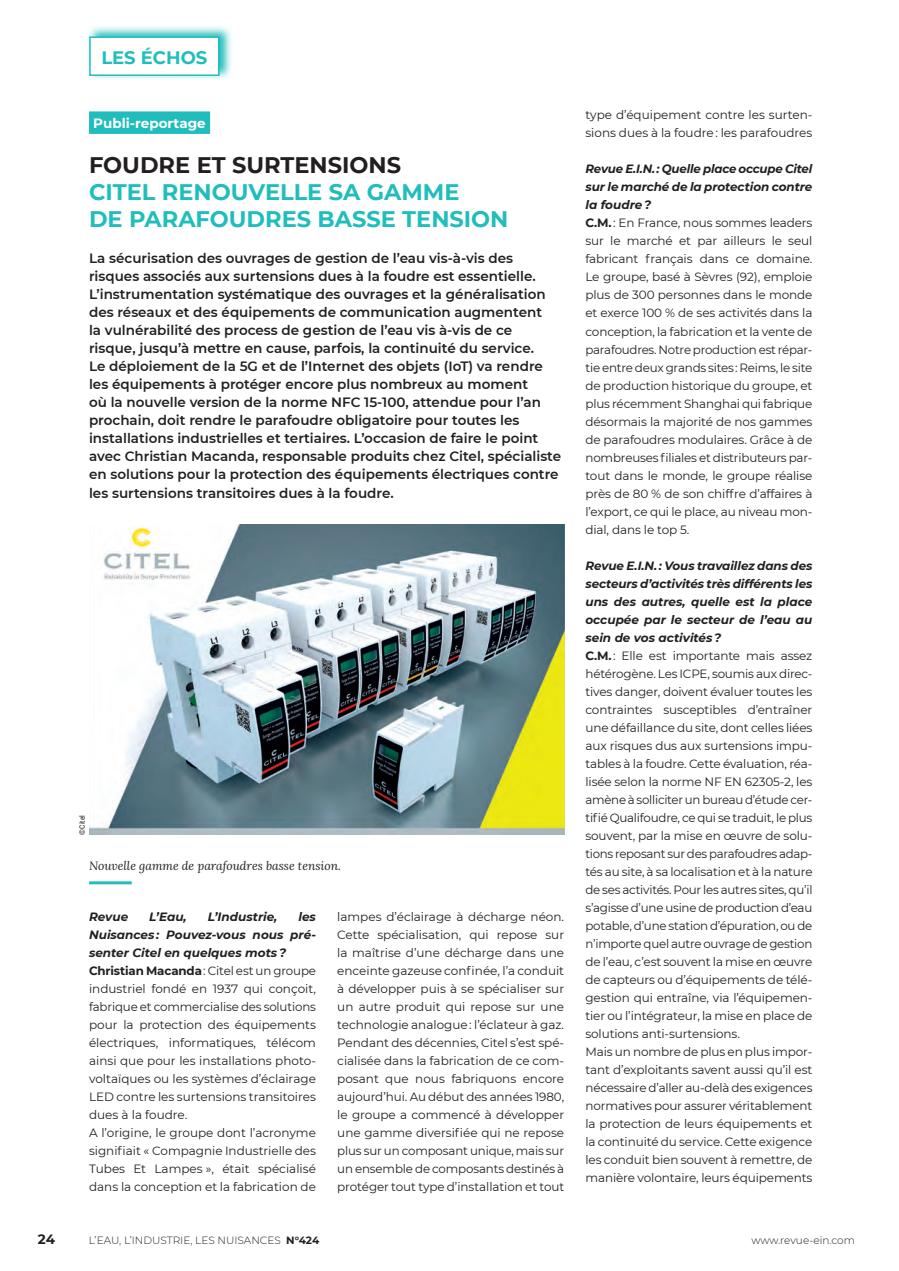
<style>
.page{position:relative;width:899px;height:1271px;background:#fff}
.page>*{position:absolute;margin:0;border:0;box-sizing:border-box;transform-origin:0 0}
.t1{font:700 22.5px/27px "Montserrat";color:#21bdbd}
.t2{font:700 22.5px "Montserrat";color:#231f20}
.t3{font:700 18px "Montserrat";color:#21bdbd}
.t4{font:600 13.5px/18px "Montserrat";color:#231f20}
.t5{font:700 13.5px "Montserrat";color:#fff}
.t6{font:700 13.5px "Montserrat";color:#231f20}
.t7{font:12px/18px "Montserrat";letter-spacing:-.01em;color:#231f20}
.t8{font:italic 12px "Lora";color:#231f20}
.t9{font:italic 700 12px "Montserrat";color:#231f20}
.t10{font:300 10.5px "Montserrat";color:#231f20}
.t11{font:7.5px "Roboto Condensed";color:#231f20}
.s1{font-weight:700;font-style:italic}
.s2{font-weight:700}
</style>
<div class="page">
<svg style="left:88px;top:26px;width:143px;height:53px"></svg>
<div style="left:90px;top:37px;width:129px;height:38px;background:#fff"></div>
<div style="left:89px;top:36px;width:130px;height:40px;border:2px solid #21bdbd"></div>
<div style="left:89px;top:111px;width:121px;height:23px;background:#21bdbd"></div>
<img style="left:89px;top:524px;width:475px;height:310px">
<hr style="left:89px;top:881px;width:43px;height:3px;background:#21bdbd">
<h2 class="t3" style="left:101px;top:44px;width:107px">LES ÉCHOS</h2>
<p class="t5" style="left:93px;top:114px;width:114px">Publi-reportage</p>
<h1 class="t2" style="left:89px;top:149px;width:313px">FOUDRE ET SURTENSIONS</h1>
<h1 class="t1" style="left:89px;top:178px;width:421px">CITEL RENOUVELLE SA GAMME<br>DE PARAFOUDRES BASSE TENSION</h1>
<p class="t4" style="left:89px;top:249px;width:473px">La sécurisation des ouvrages de gestion de l’eau vis-à-vis des risques associés aux surtensions dues à la foudre est essentielle.<br>L’instrumentation systématique des ouvrages et la généralisation des réseaux et des équipements de communication augmentent<br>la vulnérabilité des process de gestion de l’eau vis à-vis de ce risque, jusqu’à mettre en cause, parfois, la continuité du service.<br>Le déploiement de la 5G et de l’Internet des objets (IoT) va rendre les équipements à protéger encore plus nombreux au moment<br>où la nouvelle version de la norme NFC 15-100, attendue pour l’an prochain, doit rendre le parafoudre obligatoire pour toutes les installations industrielles et tertiaires. L’occasion de faire le point avec Christian Macanda, responsable produits chez Citel, spécialiste en solutions pour la protection des équipements électriques contre les surtensions transitoires dues à la foudre.</p>
<p class="t11" style="left:77px;top:834px;width:21px;rotate:-90deg">©Citel</p>
<p class="t8" style="left:89px;top:857px;width:253px">Nouvelle gamme de parafoudres basse tension.</p>
<p class="t9" style="left:89px;top:907px;width:41px">Revue</p>
<p class="t9" style="left:149px;top:907px;width:39px">L’Eau,</p>
<p class="t9" style="left:208px;top:907px;width:71px">L’Industrie,</p>
<p class="t7" style="left:89px;top:907px;width:228px;text-indent:209px"><span class="s1">les Nuisances : Pouvez-vous nous pré&shy;senter Citel en quelques mots ?<br></span><span class="s2">Christian Macanda</span> : Citel est un groupe industriel fondé en 1937 qui conçoit, fabrique et commercialise des solutions pour la protection des équipements électriques, informatiques, télécom ainsi que pour les installations photo&shy;voltaïques ou les systèmes d’éclairage LED contre les surtensions transitoires dues à la foudre.<br>A l’origine, le groupe dont l’acronyme signifiait « Compagnie Industrielle des Tubes Et Lampes », était spécialisé dans la conception et la fabrication de</p>
<p class="t7" style="left:337px;top:907px;width:228px;text-align:justify">lampes d’éclairage à décharge néon.<br>Cette spécialisation, qui repose sur la maîtrise d’une décharge dans une enceinte gazeuse confinée, l’a conduit à développer puis à se spécialiser sur un autre produit qui repose sur une technologie analogue : l’éclateur à gaz.<br>Pendant des décennies, Citel s’est spé&shy;cialisée dans la fabrication de ce com&shy;posant que nous fabriquons encore aujourd’hui. Au début des années 1980, le groupe a commencé à développer une gamme diversifiée qui ne repose plus sur un composant unique, mais sur un ensemble de composants destinés à protéger tout type d’installation et tout</p>
<p class="t7" style="left:585px;top:106px;width:228px">type d’équipement contre les surten&shy;sions dues à la foudre : les parafoudres</p>
<p class="t7" style="left:585px;top:160px;width:228px"><span class="s1">Revue E.I.N. : Quelle place occupe Citel sur le marché de la protection contre la foudre ?<br></span><span class="s2">C.M.</span> : En France, nous sommes leaders sur le marché et par ailleurs le seul fabricant français dans ce domaine.<br>Le groupe, basé à Sèvres (92), emploie plus de 300 personnes dans le monde et exerce 100 % de ses activités dans la conception, la fabrication et la vente de parafoudres. Notre production est répar&shy;tie entre deux grands sites : Reims, le site de production historique du groupe, et plus récemment Shanghai qui fabrique désormais la majorité de nos gammes de parafoudres modulaires. Grâce à de nombreuses filiales et distributeurs par&shy;tout dans le monde, le groupe réalise près de 80 % de son chiffre d’affaires à l’export, ce qui le place, au niveau mon&shy;dial, dans le top 5.</p>
<p class="t7" style="left:585px;top:556px;width:228px"><span class="s1">Revue E.I.N. : Vous travaillez dans des secteurs d’activités très différents les uns des autres, quelle est la place occupée par le secteur de l’eau au sein de vos activités ?<br></span><span class="s2">C.M.</span> : Elle est importante mais assez hétérogène. Les ICPE, soumis aux direc&shy;tives danger, doivent évaluer toutes les contraintes susceptibles d’entraîner une défaillance du site, dont celles liées aux risques dus aux surtensions impu&shy;tables à la foudre. Cette évaluation, réa&shy;lisée selon la norme NF EN 62305-2, les amène à solliciter un bureau d’étude cer&shy;tifié Qualifoudre, ce qui se traduit, le plus souvent, par la mise en œuvre de solu&shy;tions reposant sur des parafoudres adap&shy;tés au site, à sa localisation et à la nature de ses activités. Pour les autres sites, qu’il s’agisse d’une usine de production d’eau potable, d’une station d’épuration, ou de n’importe quel autre ouvrage de gestion de l’eau, c’est souvent la mise en œuvre de capteurs ou d’équipements de télé&shy;gestion qui entraîne, via l’équipemen&shy;tier ou l’intégrateur, la mise en place de solutions anti-surtensions.<br>Mais un nombre de plus en plus impor&shy;tant d’exploitants savent aussi qu’il est nécessaire d’aller au-delà des exigences normatives pour assurer véritablement la protection de leurs équipements et la continuité du service. Cette exigence les conduit bien souvent à remettre, de manière volontaire, leurs équipements</p>
<p class="t6" style="left:38px;top:1229px;width:19px">24</p>
<p class="t10" style="left:89px;top:1233px;width:232px">L’EAU, L’INDUSTRIE, LES NUISANCES <span class="s2">N°424</span></p>
<p class="t10" style="left:751px;top:1233px;width:105px">www.revue-ein.com</p>
</div>
